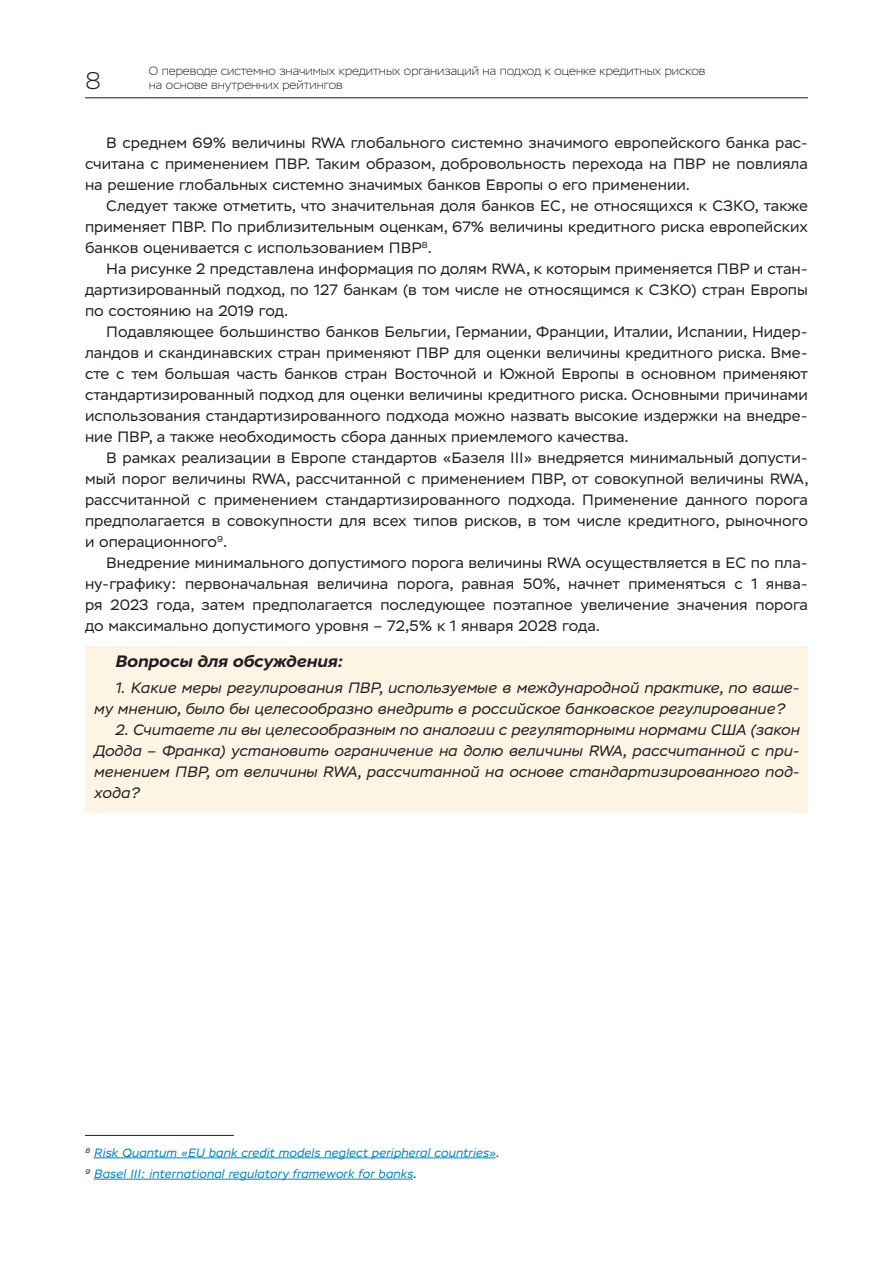
<style>
.page{position:relative;width:893px;height:1263px;background:#fff}
.page>*{position:absolute;margin:0;border:0;box-sizing:border-box;transform-origin:0 0}
.t1{font:200 24px "Stem";color:#231f20}
.Вопрос_СубПодРаздел{font:italic 700 16.5px "Stem Text";color:#231f20}
.Текст{font:15px/21px "Stem Text";color:#231f20;text-align:justify}
.Вопрос_текст{font:italic 15px/21px "Stem Text";color:#231f20}
.Сноска{font:italic 12px "Stem Text";color:#0082ba}
.t2{font:200 12px/14.4px "Stem";color:#231f20}
.s1{color:#231f20}
</style>
<div class="page">
<hr style="left:85px;top:98px;width:64px;height:1px;background:#231f20">
<hr style="left:149px;top:98px;width:659px;height:1px;background:#231f20">
<div style="left:85px;top:646px;width:723px;height:167px;background:#fef4e4"></div>
<hr style="left:85px;top:1135px;width:149px;height:1px;background:#231f20">
<hr style="left:94px;top:1157px;width:402px;height:1px;background:#0082ba">
<hr style="left:94px;top:1179px;width:319px;height:1px;background:#0082ba">
<h1 class="t1" style="left:85px;top:67px;width:18px">8</h1>
<p class="t2" style="left:149px;top:64px;width:558px">О переводе системно значимых кредитных организаций на подход к оценке кредитных рисков на основе внутренних рейтингов</p>
<p class="Текст" style="left:85px;top:132px;width:724px;text-indent:21px">В среднем 69% величины RWA глобального системно значимого европейского банка рас&shy;считана с применением ПВР. Таким образом, добровольность перехода на ПВР не повлияла на решение глобальных системно значимых банков Европы о его применении.</p>
<p class="Текст" style="left:85px;top:195px;width:724px;text-indent:21px">Следует также отметить, что значительная доля банков ЕС, не относящихся к СЗКО, также применяет ПВР. По приблизительным оценкам, 67% величины кредитного риска европейских банков оценивается с использованием ПВР<sup>8</sup>.</p>
<p class="Текст" style="left:85px;top:258px;width:724px;text-indent:21px">На рисунке 2 представлена информация по долям RWA, к которым применяется ПВР и стан&shy;дартизированный подход, по 127 банкам (в том числе не относящимся к СЗКО) стран Европы по состоянию на 2019 год.</p>
<p class="Текст" style="left:85px;top:321px;width:724px;text-indent:21px">Подавляющее большинство банков Бельгии, Германии, Франции, Италии, Испании, Нидер&shy;ландов и скандинавских стран применяют ПВР для оценки величины кредитного риска. Вме&shy;сте с тем большая часть банков стран Восточной и Южной Европы в основном применяют стандартизированный подход для оценки величины кредитного риска. Основными причинами использования стандартизированного подхода можно назвать высокие издержки на внедре&shy;ние ПВР, а также необходимость сбора данных приемлемого качества.</p>
<p class="Текст" style="left:85px;top:447px;width:725px;text-indent:21px">В рамках реализации в Европе стандартов «Базеля III» внедряется минимальный допусти&shy;мый порог величины RWA, рассчитанной с применением ПВР, от совокупной величины RWA, рассчитанной с применением стандартизированного подхода. Применение данного порога предполагается в совокупности для всех типов рисков, в том числе кредитного, рыночного и операционного<sup>9</sup>.</p>
<p class="Текст" style="left:85px;top:552px;width:724px;text-indent:21px">Внедрение минимального допустимого порога величины RWA осуществляется в ЕС по пла&shy;ну-графику: первоначальная величина порога, равная 50%, начнет применяться с 1 янва&shy;ря 2023 года, затем предполагается последующее поэтапное увеличение значения порога до максимально допустимого уровня – 72,5% к 1 января 2028 года.</p>
<p class="Вопрос_СубПодРаздел" style="left:115px;top:651px;width:229px">Вопросы для обсуждения:</p>
<p class="Вопрос_текст" style="left:94px;top:677px;width:707px;text-indent:21px">1. Какие меры регулирования ПВР, используемые в международной практике, по ваше‑ му мнению, было бы целесообразно внедрить в российское банковское регулирование?</p>
<p class="Вопрос_текст" style="left:94px;top:719px;width:707px;text-align:justify;text-indent:21px">2. Считаете ли вы целесообразным по аналогии с регуляторными нормами США (закон Додда – Франка) установить ограничение на долю величины RWA, рассчитанной с при‑ менением ПВР, от величины RWA, рассчитанной на основе стандартизированного под‑ хода?</p>
<p class="Сноска" style="left:85px;top:1145px;width:415px"><sup>8</sup> Risk Quantum «EU bank credit models neglect peripheral countries»<span class="s1">.</span></p>
<p class="Сноска" style="left:85px;top:1167px;width:333px"><sup>9</sup> Basel III: international regulatory framework for banks<span class="s1">.</span></p>
</div>
